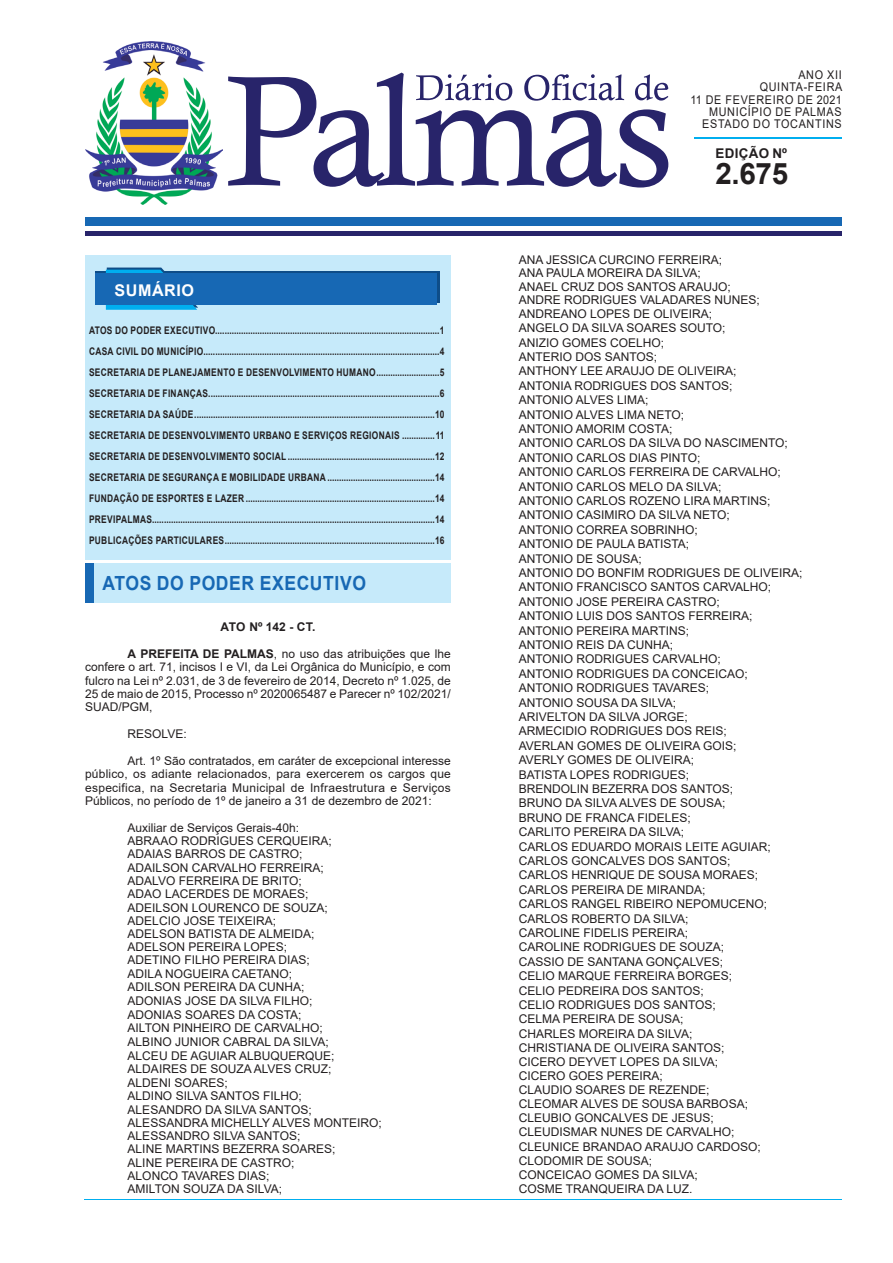
<style>
.page{position:relative;width:893px;height:1263px;background:#fff}
.page>*{position:absolute;margin:0;border:0;box-sizing:border-box;transform-origin:0 0}
.t1{font:700 29.55px "Arial";color:#231f20}
.t2{font:700 19.5px "Arial";letter-spacing:.035em;color:#1768b4;scale:.9 1}
.t3{font:700 16.2px "Arial";letter-spacing:.035em;color:#fff}
.t4{font:700 13.35px "Arial";letter-spacing:.025em;color:#231f20}
.t5{font:12px/14.2px "Arial";color:#231f20;text-align:justify}
.t6{font:12px/12.3px "Arial";letter-spacing:.065em;color:#231f20;text-align:right;scale:.9 1}
.t7{font:700 12px "Arial";letter-spacing:.01em;color:#231f20}
.t8{font:700 10.5px/21px "Arial";letter-spacing:.035em;color:#231f20;text-align:justify;scale:.8 1}
.s1{font-weight:700}
</style>
<div class="page">
<div style="left:85px;top:255px;width:366px;height:304px;background:#c6eafa"></div>
<div style="left:85px;top:217px;width:757px;height:9px;background:#1768b4"></div>
<hr style="left:85px;top:231px;width:757px;height:4px;background:#28246a">
<hr style="left:694px;top:138px;width:148px;height:1px;background:#00aeef">
<svg style="left:228px;top:73px;width:440px;height:115px"></svg>
<svg style="left:96px;top:272px;width:344px;height:31px"></svg>
<svg style="left:106px;top:268px;width:92px;height:42px"></svg>
<div style="left:96px;top:274px;width:341px;height:31px;background:#1768b4"></div>
<img style="left:85px;top:41px;width:138px;height:164px">
<hr style="left:85px;top:1199px;width:757px;height:1px;background:#00aeef">
<div style="left:89px;top:563px;width:366px;height:40px;background:#c6eafa"></div>
<div style="left:85px;top:563px;width:9px;height:40px;background:#1768b4"></div>
<div style="left:451px;top:563px;width:8px;height:40px;background:#fff"></div>
<h3 class="t3" style="left:114px;top:279px;width:81px">SUMÁRIO</h3>
<p class="t8" style="left:89px;top:320px;width:446px">ATOS DO PODER EXECUTIVO................................................................................................1<br>CASA CIVIL DO MUNICÍPIO .....................................................................................................4<br>SECRETARIA DE PLANEJAMENTO E DESENVOLVIMENTO HUMANO ...........................5<br>SECRETARIA DE FINANÇAS ...................................................................................................6<br>SECRETARIA DA SAÚDE .......................................................................................................10<br>SECRETARIA DE DESENVOLVIMENTO URBANO E SERVIÇOS REGIONAIS ..............11<br>SECRETARIA DE DESENVOLVIMENTO SOCIAL ...............................................................12<br>SECRETARIA DE SEGURANÇA E MOBILIDADE URBANA ..............................................14<br>FUNDAÇÃO DE ESPORTES E LAZER .................................................................................14<br>PREVIPALMAS .........................................................................................................................14<br>PUBLICAÇÕES PARTICULARES ..........................................................................................16</p>
<h2 class="t2" style="left:102px;top:570px;width:294px">ATOS DO PODER EXECUTIVO</h2>
<p class="t7" style="left:221px;top:619px;width:96px">ATO Nº 142 - CT.</p>
<p class="t5" style="left:85px;top:647px;width:367px;line-height:13.4px;text-indent:43px"><span class="s1">A PREFEITA DE PALMAS</span>, no uso das atribuições que lhe confere o art. 71, incisos I e VI, da Lei Orgânica do Município, e com fulcro na Lei nº 2.031, de 3 de fevereiro de 2014, Decreto nº 1.025, de 25 de maio de 2015, Processo nº 2020065487 e Parecer nº 102/2021/ SUAD/PGM,</p>
<p class="t5" style="left:128px;top:727px;width:61px">RESOLVE:</p>
<p class="t5" style="left:85px;top:754px;width:367px;line-height:13.4px;text-indent:43px">Art. 1º São contratados, em caráter de excepcional interesse público, os adiante relacionados, para exercerem os cargos que especifica, na Secretaria Municipal de Infraestrutura e Serviços Públicos, no período de 1º de janeiro a 31 de dezembro de 2021:</p>
<p class="t5" style="left:128px;top:821px;width:256px;line-height:13.4px;text-align:left">Auxiliar de Serviços Gerais-40h:<br>ABRAAO RODRIGUES CERQUEIRA;<br>ADAIAS BARROS DE CASTRO;<br>ADAILSON CARVALHO FERREIRA;<br>ADALVO FERREIRA DE BRITO;<br>ADAO LACERDES DE MORAES;<br>ADEILSON LOURENCO DE SOUZA;<br>ADELCIO JOSE TEIXEIRA;<br>ADELSON BATISTA DE ALMEIDA;<br>ADELSON PEREIRA LOPES;<br>ADETINO FILHO PEREIRA DIAS;<br>ADILA NOGUEIRA CAETANO;<br>ADILSON PEREIRA DA CUNHA;<br>ADONIAS JOSE DA SILVA FILHO;<br>ADONIAS SOARES DA COSTA;<br>AILTON PINHEIRO DE CARVALHO;<br>ALBINO JUNIOR CABRAL DA SILVA;<br>ALCEU DE AGUIAR ALBUQUERQUE;<br>ALDAIRES DE SOUZA ALVES CRUZ;<br>ALDENI SOARES;<br>ALDINO SILVA SANTOS FILHO;<br>ALESANDRO DA SILVA SANTOS;<br>ALESSANDRA MICHELLY ALVES MONTEIRO;<br>ALESSANDRO SILVA SANTOS;<br>ALINE MARTINS BEZERRA SOARES;<br>ALINE PEREIRA DE CASTRO;<br>ALONCO TAVARES DIAS;<br>AMILTON SOUZA DA SILVA;</p>
<p class="t6" style="left:690px;top:69px;width:170px">ANO XII<br>QUINTA-FEIRA<br>11 DE FEVEREIRO DE 2021<br>MUNICÍPIO DE PALMAS<br>ESTADO DO TOCANTINS</p>
<h1 class="t1" style="left:715px;top:153px;width:74px">2.675</h1>
<p class="t4" style="left:716px;top:144px;width:73px">EDIÇÃO Nº</p>
<p class="t5" style="left:519px;top:252px;width:285px;text-align:left">ANA JESSICA CURCINO FERREIRA;<br>ANA PAULA MOREIRA DA SILVA;<br>ANAEL CRUZ DOS SANTOS ARAUJO;<br>ANDRE RODRIGUES VALADARES NUNES;<br>ANDREANO LOPES DE OLIVEIRA;<br>ANGELO DA SILVA SOARES SOUTO;<br>ANIZIO GOMES COELHO;<br>ANTERIO DOS SANTOS;<br>ANTHONY LEE ARAUJO DE OLIVEIRA;<br>ANTONIA RODRIGUES DOS SANTOS;<br>ANTONIO ALVES LIMA;<br>ANTONIO ALVES LIMA NETO;<br>ANTONIO AMORIM COSTA;<br>ANTONIO CARLOS DA SILVA DO NASCIMENTO;<br>ANTONIO CARLOS DIAS PINTO;<br>ANTONIO CARLOS FERREIRA DE CARVALHO;<br>ANTONIO CARLOS MELO DA SILVA;<br>ANTONIO CARLOS ROZENO LIRA MARTINS;<br>ANTONIO CASIMIRO DA SILVA NETO;<br>ANTONIO CORREA SOBRINHO;<br>ANTONIO DE PAULA BATISTA;<br>ANTONIO DE SOUSA;<br>ANTONIO DO BONFIM RODRIGUES DE OLIVEIRA;<br>ANTONIO FRANCISCO SANTOS CARVALHO;<br>ANTONIO JOSE PEREIRA CASTRO;<br>ANTONIO LUIS DOS SANTOS FERREIRA;<br>ANTONIO PEREIRA MARTINS;<br>ANTONIO REIS DA CUNHA;<br>ANTONIO RODRIGUES CARVALHO;<br>ANTONIO RODRIGUES DA CONCEICAO;<br>ANTONIO RODRIGUES TAVARES;<br>ANTONIO SOUSA DA SILVA;<br>ARIVELTON DA SILVA JORGE;<br>ARMECIDIO RODRIGUES DOS REIS;<br>AVERLAN GOMES DE OLIVEIRA GOIS;<br>AVERLY GOMES DE OLIVEIRA;<br>BATISTA LOPES RODRIGUES;<br>BRENDOLIN BEZERRA DOS SANTOS;<br>BRUNO DA SILVA ALVES DE SOUSA;<br>BRUNO DE FRANCA FIDELES;<br>CARLITO PEREIRA DA SILVA;<br>CARLOS EDUARDO MORAIS LEITE AGUIAR;<br>CARLOS GONCALVES DOS SANTOS;<br>CARLOS HENRIQUE DE SOUSA MORAES;<br>CARLOS PEREIRA DE MIRANDA;<br>CARLOS RANGEL RIBEIRO NEPOMUCENO;<br>CARLOS ROBERTO DA SILVA;<br>CAROLINE FIDELIS PEREIRA;<br>CAROLINE RODRIGUES DE SOUZA;<br>CASSIO DE SANTANA GONÇALVES;<br>CELIO MARQUE FERREIRA BORGES;<br>CELIO PEDREIRA DOS SANTOS;<br>CELIO RODRIGUES DOS SANTOS;<br>CELMA PEREIRA DE SOUSA;<br>CHARLES MOREIRA DA SILVA;<br>CHRISTIANA DE OLIVEIRA SANTOS;<br>CICERO DEYVET LOPES DA SILVA;<br>CICERO GOES PEREIRA;<br>CLAUDIO SOARES DE REZENDE;<br>CLEOMAR ALVES DE SOUSA BARBOSA;<br>CLEUBIO GONCALVES DE JESUS;<br>CLEUDISMAR NUNES DE CARVALHO;<br>CLEUNICE BRANDAO ARAUJO CARDOSO;<br>CLODOMIR DE SOUSA;<br>CONCEICAO GOMES DA SILVA;<br>COSME TRANQUEIRA DA LUZ.</p>
</div>
